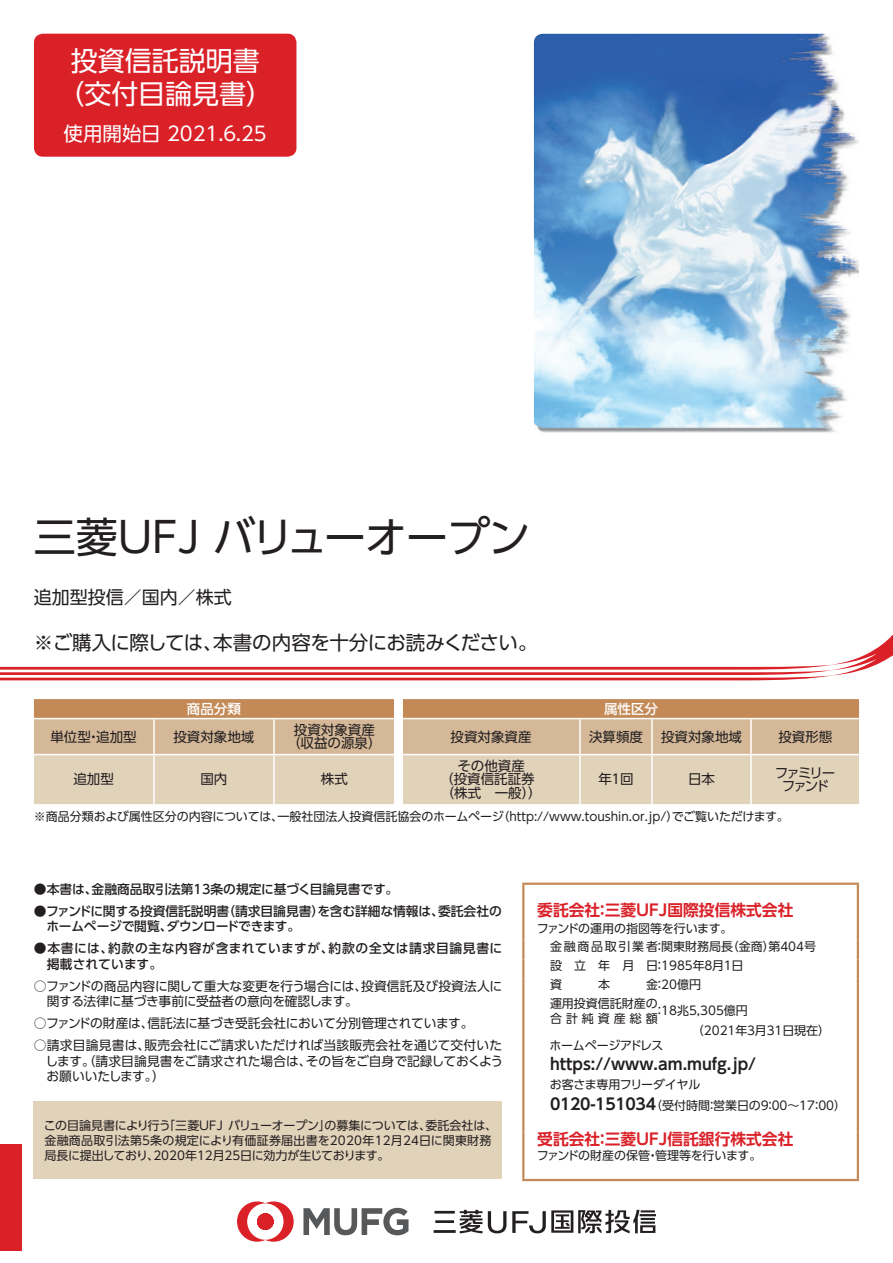
<style>
.page{position:relative;width:893px;height:1263px;background:#fff}
.page>*{position:absolute;margin:0;border:0;box-sizing:border-box;transform-origin:0 0}
.t1{font:42px "UD Shin Go Pro";letter-spacing:-.085em;color:#231f20}
.t2{font:27px/33px "UD Shin Go Pro";color:#fff;text-align:center}
.t3{font:19.5px "UD Shin Go Pro";letter-spacing:-.025em;color:#231f20}
.t4{font:19.5px "UD Shin Go Pro";color:#fff}
.t5{font:18px "UD Shin Go Pro";color:#231f20}
.t6{font:700 15.75px "UD Shin Go Pro De";color:#da2128}
.t7{font:700 15.75px "UD Shin Go Pro De";color:#231f20}
.t8{font:13.5px/13.5px "UD Shin Go Pro";color:#231f20;text-align:center}
.t9{font:13.5px/13.5px "UD Shin Go Pro";letter-spacing:-.145em;color:#231f20;text-align:center}
.t10{font:500 13.5px "UD Shin Go Pro";color:#fff}
.t11{font:12.75px/15.8px "UD Shin Go Pro";letter-spacing:-.01em;color:#231f20}
.t12{font:500 12.75px/15.8px "UD Shin Go Pro";color:#231f20}
.t13{font:500 12.75px/15.8px "UD Shin Go Pro";letter-spacing:.045em;color:#231f20}
.t14{font:12px/18.8px "UD Shin Go Pro";color:#231f20}
.t15{font:12px "UD Shin Go Pro";letter-spacing:-.03em;color:#231f20}
.t16{font:12px "UD Shin Go Pro";letter-spacing:.335em;color:#231f20}
.s1{font-family:"UD Shin Go Pro De";font-weight:700;font-size:15.75px}
</style>
<div class="page">
<svg style="left:0;top:634px;width:893px;height:46px"></svg>
<div style="left:34px;top:1101px;width:468px;height:78px;background:#e1d2ba"></div>
<hr style="left:522px;top:882px;width:337px;height:3px;background:#c38a57">
<hr style="left:522px;top:885px;width:2px;height:56px;background:#c38a57">
<hr style="left:857px;top:885px;width:2px;height:56px;background:#c38a57">
<svg style="left:522px;top:941px;width:2px;height:56px"></svg>
<svg style="left:857px;top:941px;width:2px;height:56px"></svg>
<hr style="left:522px;top:997px;width:2px;height:27px;background:#c38a57">
<hr style="left:857px;top:997px;width:2px;height:27px;background:#c38a57">
<svg style="left:522px;top:1024px;width:2px;height:15px"></svg>
<svg style="left:857px;top:1024px;width:2px;height:15px"></svg>
<hr style="left:522px;top:1039px;width:2px;height:92px;background:#c38a57">
<hr style="left:857px;top:1039px;width:2px;height:92px;background:#c38a57">
<hr style="left:522px;top:1131px;width:2px;height:48px;background:#c38a57">
<hr style="left:857px;top:1131px;width:2px;height:48px;background:#c38a57">
<hr style="left:522px;top:1179px;width:337px;height:2px;background:#c38a57">
<div style="left:35px;top:35px;width:260px;height:120px;background:#da2128;border-radius:8px"></div>
<div style="left:34px;top:34px;width:262px;height:123px;border:3px solid #da2128;border-radius:8px"></div>
<div style="left:0;top:1144px;width:21px;height:107px;background:#da2128"></div>
<svg style="left:303px;top:1208px;width:105px;height:27px"></svg>
<svg style="left:237px;top:1201px;width:57px;height:41px"></svg>
<hr style="left:435px;top:1220px;width:19px;height:3px;background:#231f20">
<hr style="left:434px;top:1230px;width:22px;height:3px;background:#231f20">
<hr style="left:434px;top:1211px;width:21px;height:2px;background:#231f20">
<svg style="left:460px;top:1210px;width:22px;height:23px"></svg>
<svg style="left:488px;top:1210px;width:168px;height:23px"></svg>
<svg style="left:34px;top:699px;width:825px;height:105px;background:#d7bd9e"></svg>
<hr style="left:34px;top:718px;width:120px;height:1px;background:#fff">
<hr style="left:154px;top:718px;width:120px;height:1px;background:#fff">
<hr style="left:153px;top:719px;width:2px;height:35px;background:#fff">
<hr style="left:274px;top:718px;width:120px;height:1px;background:#fff">
<hr style="left:273px;top:719px;width:2px;height:35px;background:#fff">
<hr style="left:403px;top:718px;width:177px;height:1px;background:#fff">
<hr style="left:580px;top:718px;width:72px;height:1px;background:#fff">
<hr style="left:579px;top:719px;width:2px;height:35px;background:#fff">
<hr style="left:652px;top:718px;width:99px;height:1px;background:#fff">
<hr style="left:651px;top:719px;width:2px;height:35px;background:#fff">
<hr style="left:751px;top:718px;width:108px;height:1px;background:#fff">
<hr style="left:750px;top:719px;width:2px;height:35px;background:#fff">
<hr style="left:34px;top:754px;width:120px;height:1px;background:#fff">
<hr style="left:154px;top:754px;width:120px;height:1px;background:#fff">
<hr style="left:153px;top:755px;width:2px;height:49px;background:#fff">
<hr style="left:274px;top:754px;width:120px;height:1px;background:#fff">
<hr style="left:273px;top:755px;width:2px;height:49px;background:#fff">
<hr style="left:403px;top:754px;width:177px;height:1px;background:#fff">
<hr style="left:580px;top:754px;width:72px;height:1px;background:#fff">
<hr style="left:579px;top:755px;width:2px;height:49px;background:#fff">
<hr style="left:652px;top:754px;width:99px;height:1px;background:#fff">
<hr style="left:651px;top:755px;width:2px;height:49px;background:#fff">
<hr style="left:751px;top:754px;width:108px;height:1px;background:#fff">
<hr style="left:750px;top:755px;width:2px;height:49px;background:#fff">
<img style="left:534px;top:34px;width:325px;height:399px">
<h2 class="t2" style="left:57px;top:43px;width:217px">投資信託説明書（交付目論見書）</h2>
<h3 class="t4" style="left:64px;top:118px;width:205px">使用開始日 2021.６.25</h3>
<h1 class="t1" style="left:34px;top:503px;width:498px">三菱ＵＦＪ バリューオープン</h1>
<h3 class="t5" style="left:34px;top:582px;width:199px">追加型投信／国内／株式</h3>
<h3 class="t3" style="left:34px;top:627px;width:505px">※ご購入に際しては、本書の内容を十分にお読みください。</h3>
<p class="t10" style="left:187px;top:698px;width:55px">商品分類</p>
<p class="t10" style="left:604px;top:698px;width:55px">属性区分</p>
<p class="t8" style="left:50px;top:729px;width:88px">単位型・追加型</p>
<p class="t8" style="left:173px;top:729px;width:82px">投資対象地域</p>
<p class="t8" style="left:287px;top:723px;width:96px">投資対象資産（収益の源泉）</p>
<p class="t8" style="left:451px;top:729px;width:82px">投資対象資産</p>
<p class="t8" style="left:589px;top:729px;width:55px">決算頻度</p>
<p class="t8" style="left:661px;top:729px;width:82px">投資対象地域</p>
<p class="t8" style="left:778px;top:729px;width:55px">投資形態</p>
<p class="t8" style="left:73px;top:772px;width:42px">追加型</p>
<p class="t8" style="left:200px;top:772px;width:28px">国内</p>
<p class="t8" style="left:321px;top:772px;width:28px">株式</p>
<p class="t8" style="left:440px;top:759px;width:103px">その他資産<br>（投資信託証券（株式　一般））</p>
<p class="t8" style="left:598px;top:772px;width:37px">年１回</p>
<p class="t8" style="left:688px;top:772px;width:28px">日本</p>
<p class="t9" style="left:775px;top:765px;width:62px">ファミリーファンド</p>
<p class="t14" style="left:34px;top:806px;width:756px">※商品分類および属性区分の内容については、一般社団法人投資信託協会のホームページ（http://www.toushin.or.jp/）でご覧いただけます。</p>
<p class="t12" style="left:34px;top:881px;width:366px">●本書は、金融商品取引法第13条の規定に基づく目論見書です。</p>
<p class="t12" style="left:46px;top:902px;width:457px;text-indent:-12px">●ファンドに関する投資信託説明書（請求目論見書）を含む詳細な情報は、委託会社のホームページで閲覧、ダウンロードできます。</p>
<p class="t13" style="left:47px;top:940px;width:457px;text-indent:-13px">●本書には、約款の主な内容が含まれていますが、約款の全文は請求目論見書に掲載されています。</p>
<p class="t11" style="left:47px;top:977px;width:457px;text-indent:-13px">○ファンドの商品内容に関して重大な変更を行う場合には、投資信託及び投資法人に関する法律に基づき事前に受益者の意向を確認します。</p>
<p class="t11" style="left:34px;top:1015px;width:441px">○ファンドの財産は、信託法に基づき受託会社において分別管理されています。</p>
<p class="t11" style="left:45px;top:1037px;width:459px;text-align:justify;text-indent:-12px">○請求目論見書は、販売会社にご請求いただければ当該販売会社を通じて交付いたします。（請求目論見書をご請求された場合は、その旨をご自身で記録しておくようお願いいたします。）</p>
<p class="t14" style="left:44px;top:1117px;width:455px;line-height:15px">この目論見書により行う「三菱ＵＦＪ バリューオープン」の募集については、委託会社は、金融商品取引法第５条の規定により有価証券届出書を2020年12月24日に関東財務局長に提出しており、2020年12月25日に効力が生じております。</p>
<h3 class="t6" style="left:537px;top:897px;width:258px">委託会社：三菱ＵＦＪ国際投信株式会社</h3>
<p class="t14" style="left:550px;top:918px;width:268px;text-indent:-13px">ファンドの運用の指図等を行います。<br>金融商品取引業者：関東財務局長（金商）第404号設 立 年 月 日：1985年８月１日<br>資</p>
<p class="t14" style="left:550px;top:974px;width:153px;text-indent:96px">金：20億円運用投資信託財産の</p>
<p class="t16" style="left:550px;top:1008px;width:109px">合計純資産総額</p>
<p class="t14" style="left:692px;top:1000px;width:140px;line-height:19.5px;text-indent:-38px">：18兆5,305億円<br>（2021年３月31日現在）</p>
<p class="t15" style="left:550px;top:1035px;width:115px">ホームページアドレス</p>
<h3 class="t7" style="left:550px;top:1051px;width:208px">https://www.am.mufg.jp/</h3>
<p class="t14" style="left:550px;top:1074px;width:298px;line-height:21px">お客さま専用フリーダイヤル<br><span class="s1">0120-151034</span>（受付時間：営業日の９：00～17：00）</p>
<h3 class="t6" style="left:537px;top:1126px;width:258px">受託会社：三菱ＵＦＪ信託銀行株式会社</h3>
<p class="t14" style="left:537px;top:1145px;width:226px">ファンドの財産の保管・管理等を行います。</p>
<p class="t14" style="left:598px;top:974px;width:13px">本</p>
</div>
